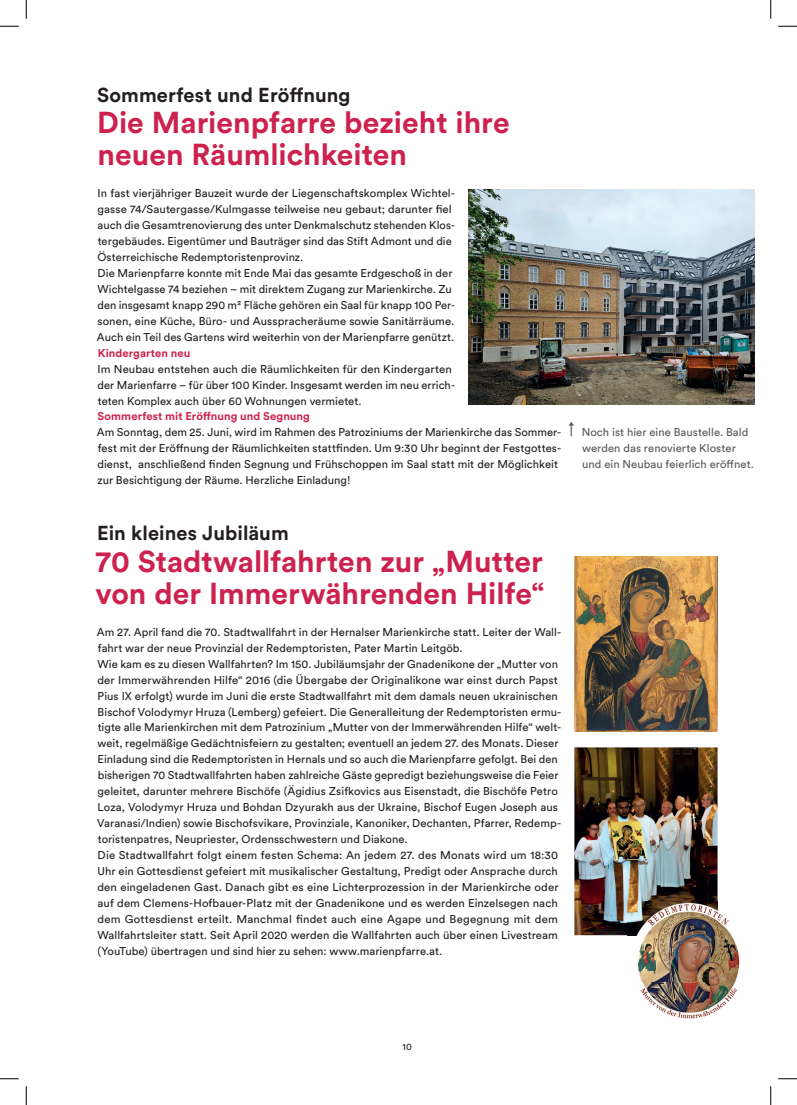
<style>
.page{position:relative;width:797px;height:1105px;background:#fff}
.page>*{position:absolute;margin:0;border:0;box-sizing:border-box;transform-origin:0 0}
.t1{font:700 30px/31.9px "Circular Std";color:#cd214e}
.t2{font:700 20px "Circular Std";letter-spacing:.005em;color:#231f20}
.t3{font:15.12px "Circular Std";color:#57585a;scale:.89 1}
.t4{font:11.25px/16px "Circular Std";letter-spacing:.005em;color:#231f20}
.t5{font:11.25px/16px "Circular Std";letter-spacing:.005em;color:#57585a}
.t6{font:700 11.25px "Circular Std";letter-spacing:.01em;color:#cd214e}
.t7{font:9.5px "Circular Std";color:#231f20}
</style>
<div class="page">
<img style="left:468px;top:189px;width:286px;height:216px">
<img style="left:574px;top:747px;width:143px;height:188px">
<img style="left:627px;top:935px;width:82px;height:84px">
<img style="left:709px;top:901px;width:31px;height:114px">
<img style="left:627px;top:901px;width:90px;height:34px">
<img style="left:574px;top:556px;width:144px;height:175px">
<svg style="left:0;top:25px;width:19px;height:2px"></svg>
<svg style="left:778px;top:25px;width:19px;height:2px"></svg>
<svg style="left:0;top:1078px;width:19px;height:1px"></svg>
<svg style="left:778px;top:1078px;width:19px;height:1px"></svg>
<svg style="left:25px;top:0;width:2px;height:19px"></svg>
<svg style="left:25px;top:1086px;width:2px;height:19px"></svg>
<svg style="left:770px;top:0;width:1px;height:19px"></svg>
<svg style="left:770px;top:1086px;width:1px;height:19px"></svg>
<h2 class="t2" style="left:97px;top:82px;width:255px">Sommerfest und Eröffnung</h2>
<h1 class="t1" style="left:97px;top:106px;width:414px">Die Marienpfarre bezieht ihre neuen Räumlichkeiten</h1>
<p class="t4" style="left:97px;top:185px;width:359px">In fast vierjähriger Bauzeit wurde der Liegenschaftskomplex Wichtel&shy;gasse 74/Sautergasse/Kulmgasse teilweise neu gebaut; darunter fiel auch die Gesamtrenovierung des unter Denkmalschutz stehenden Klos&shy;tergebäudes. Eigentümer und Bauträger sind das Stift Admont und die Österreichische Redemptoristenprovinz.<br>Die Marienpfarre konnte mit Ende Mai das gesamte Erdgeschoß in der Wichtelgasse 74 beziehen – mit direktem Zugang zur Marienkirche. Zu den insgesamt knapp 290 m² Fläche gehören ein Saal für knapp 100 Per&shy;sonen, eine Küche, Büro- und Ausspracheräume sowie Sanitärräume.<br>Auch ein Teil des Gartens wird weiterhin von der Marienpfarre genützt.</p>
<p class="t6" style="left:98px;top:345px;width:94px">Kindergarten neu</p>
<p class="t4" style="left:97px;top:361px;width:359px">Im Neubau entstehen auch die Räumlichkeiten für den Kindergarten der Marienfarre – für über 100 Kinder. Insgesamt werden im neu errich&shy;teten Komplex auch über 60 Wohnungen vermietet.</p>
<p class="t6" style="left:98px;top:409px;width:214px">Sommerfest mit Eröffnung und Segnung</p>
<p class="t4" style="left:97px;top:424px;width:465px">Am Sonntag, dem 25. Juni, wird im Rahmen des Patroziniums der Marienkirche das Sommer&shy;fest mit der Eröffnung der Räumlichkeiten stattfinden. Um 9:30 Uhr beginnt der Festgottes&shy;dienst, anschließend finden Segnung und Frühschoppen im Saal statt mit der Möglichkeit zur Besichtigung der Räume. Herzliche Einladung!</p>
<h2 class="t2" style="left:97px;top:520px;width:193px">Ein kleines Jubiläum</h2>
<h1 class="t1" style="left:95px;top:545px;width:450px">70 Stadtwallfahrten zur „Mutter von der Immerwährenden Hilfe“</h1>
<p class="t4" style="left:97px;top:624px;width:465px">Am 27. April fand die 70. Stadtwallfahrt in der Hernalser Marienkirche statt. Leiter der Wall&shy;fahrt war der neue Provinzial der Redemptoristen, Pater Martin Leitgöb.<br>Wie kam es zu diesen Wallfahrten? Im 150. Jubiläumsjahr der Gnadenikone der „Mutter von der Immerwährenden Hilfe“ 2016 (die Übergabe der Originalikone war einst durch Papst Pius IX erfolgt) wurde im Juni die erste Stadtwallfahrt mit dem damals neuen ukrainischen Bischof Volodymyr Hruza (Lemberg) gefeiert. Die Generalleitung der Redemptoristen ermu&shy;tigte alle Marienkirchen mit dem Patrozinium „Mutter von der Immerwährenden Hilfe“ welt&shy;weit, regelmäßige Gedächtnisfeiern zu gestalten; eventuell an jedem 27. des Monats. Dieser Einladung sind die Redemptoristen in Hernals und so auch die Marienpfarre gefolgt. Bei den bisherigen 70 Stadtwallfahrten haben zahlreiche Gäste gepredigt beziehungsweise die Feier geleitet, darunter mehrere Bischöfe (Ägidius Zsifkovics aus Eisenstadt, die Bischöfe Petro Loza, Volodymyr Hruza und Bohdan Dzyurakh aus der Ukraine, Bischof Eugen Joseph aus Varanasi/Indien) sowie Bischofsvikare, Provinziale, Kanoniker, Dechanten, Pfarrer, Redemp&shy;toristenpatres, Neupriester, Ordensschwestern und Diakone.<br>Die Stadtwallfahrt folgt einem festen Schema: An jedem 27. des Monats wird um 18:30<br>Uhr ein Gottesdienst gefeiert mit musikalischer Gestaltung, Predigt oder Ansprache durch den eingeladenen Gast. Danach gibt es eine Lichterprozession in der Marienkirche oder auf dem Clemens-Hofbauer-Platz mit der Gnadenikone und es werden Einzelsegen nach dem Gottesdienst erteilt. Manchmal findet auch eine Agape und Begegnung mit dem Wallfahrtsleiter statt. Seit April 2020 werden die Wallfahrten auch über einen Livestream (YouTube) übertragen und sind hier zu sehen: www.marienpfarre.at.</p>
<h3 class="t3" style="left:568px;top:420px;width:8px">↑</h3>
<p class="t5" style="left:581px;top:424px;width:174px">Noch ist hier eine Baustelle. Bald werden das renovierte Kloster und ein Neubau feierlich eröffnet.</p>
<p class="t7" style="left:402px;top:1041px;width:11px">10</p>
</div>
